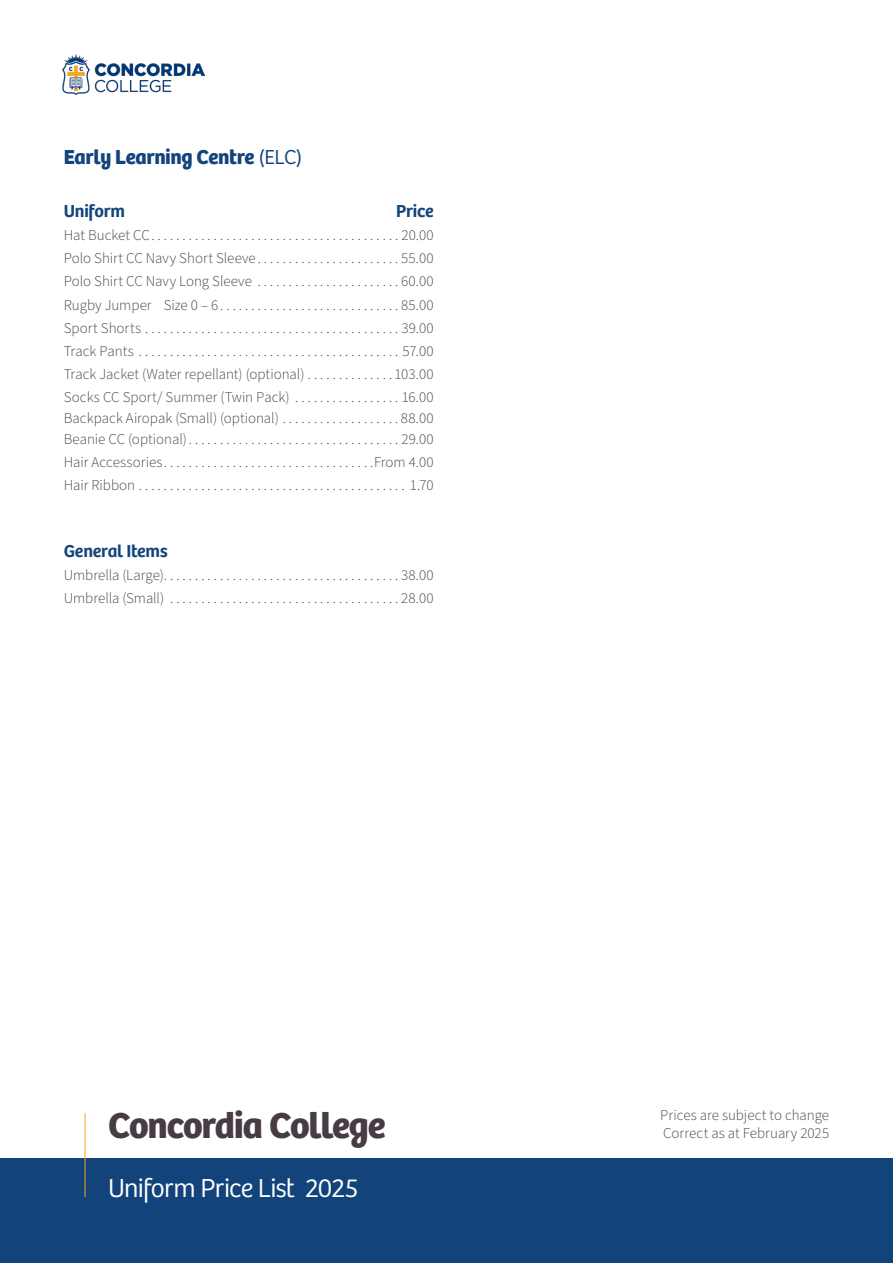
<style>
.page{position:relative;width:893px;height:1263px;background:#fff}
.page>*{position:absolute;margin:0;border:0;box-sizing:border-box;transform-origin:0 0}
.t1{font:700 37.5px "Bree";letter-spacing:-.03em;color:#483c44}
.t2{font:300 27px "Bree";letter-spacing:-.03em;color:#fff}
.t3{font:700 21px "Bree";letter-spacing:-.02em;color:#12447b}
.t4{font:600 18px "Bree";letter-spacing:-.015em;color:#12447b}
.Body{font:300 15px/21px "Source Sans Pro";color:#483c44}
.s1{font-weight:300}
</style>
<div class="page">
<div style="left:0;top:1158px;width:893px;height:105px;background:#12447b"></div>
<hr style="left:85px;top:1113px;width:1px;height:84px;background:#f9a51b">
<img style="left:62px;top:55px;width:142px;height:40px">
<h1 class="t3" style="left:64px;top:144px;width:240px">Early Learning Centre <span class="s1">(ELC)</span></h1>
<h2 class="t4" style="left:64px;top:197px;width:63px">Uniform</h2>
<h2 class="t4" style="left:396px;top:197px;width:39px">Price</h2>
<p class="Body" style="left:64px;top:225px;width:371px">Hat Bucket CC . . . . . . . . . . . . . . . . . . . . . . . . . . . . . . . . . . . . . . . . 20.00</p>
<p class="Body" style="left:64px;top:248px;width:371px">Polo Shirt CC Navy Short Sleeve . . . . . . . . . . . . . . . . . . . . . . 55.00</p>
<p class="Body" style="left:64px;top:271px;width:371px">Polo Shirt CC Navy Long Sleeve . . . . . . . . . . . . . . . . . . . . . . 60.00</p>
<p class="Body" style="left:64px;top:295px;width:371px">Rugby Jumper Size 0 – 6 . . . . . . . . . . . . . . . . . . . . . . . . . . . . 85.00</p>
<p class="Body" style="left:64px;top:318px;width:371px">Sport Shorts . . . . . . . . . . . . . . . . . . . . . . . . . . . . . . . . . . . . . . . . . 39.00</p>
<p class="Body" style="left:64px;top:341px;width:371px">Track Pants . . . . . . . . . . . . . . . . . . . . . . . . . . . . . . . . . . . . . . . . . . 57.00</p>
<p class="Body" style="left:64px;top:364px;width:371px">Track Jacket (Water repellant) (optional) . . . . . . . . . . . . . 103.00</p>
<p class="Body" style="left:64px;top:387px;width:371px;text-align:justify">Socks CC Sport/ Summer (Twin Pack) . . . . . . . . . . . . . . . . . 16.00<br>Backpack Airopak (Small) (optional) . . . . . . . . . . . . . . . . . . 88.00<br>Beanie CC (optional) . . . . . . . . . . . . . . . . . . . . . . . . . . . . . . . . . . 29.00</p>
<p class="Body" style="left:64px;top:452px;width:371px">Hair Accessories . . . . . . . . . . . . . . . . . . . . . . . . . . . . . . . . . From 4.00</p>
<p class="Body" style="left:64px;top:475px;width:371px">Hair Ribbon . . . . . . . . . . . . . . . . . . . . . . . . . . . . . . . . . . . . . . . . . . . 1.70</p>
<h2 class="t4" style="left:64px;top:537px;width:105px">General Items</h2>
<p class="Body" style="left:64px;top:565px;width:371px">Umbrella (Large) . . . . . . . . . . . . . . . . . . . . . . . . . . . . . . . . . . . . . 38.00</p>
<p class="Body" style="left:64px;top:588px;width:371px">Umbrella (Small) . . . . . . . . . . . . . . . . . . . . . . . . . . . . . . . . . . . . 28.00</p>
<h1 class="t1" style="left:108px;top:1103px;width:279px">Concordia College</h1>
<h2 class="t2" style="left:108px;top:1172px;width:252px">Uniform Price List 2025</h2>
<p class="Body" style="left:660px;top:1107px;width:170px;line-height:18px">Prices are subject to change<br>Correct as at February 2025</p>
</div>
